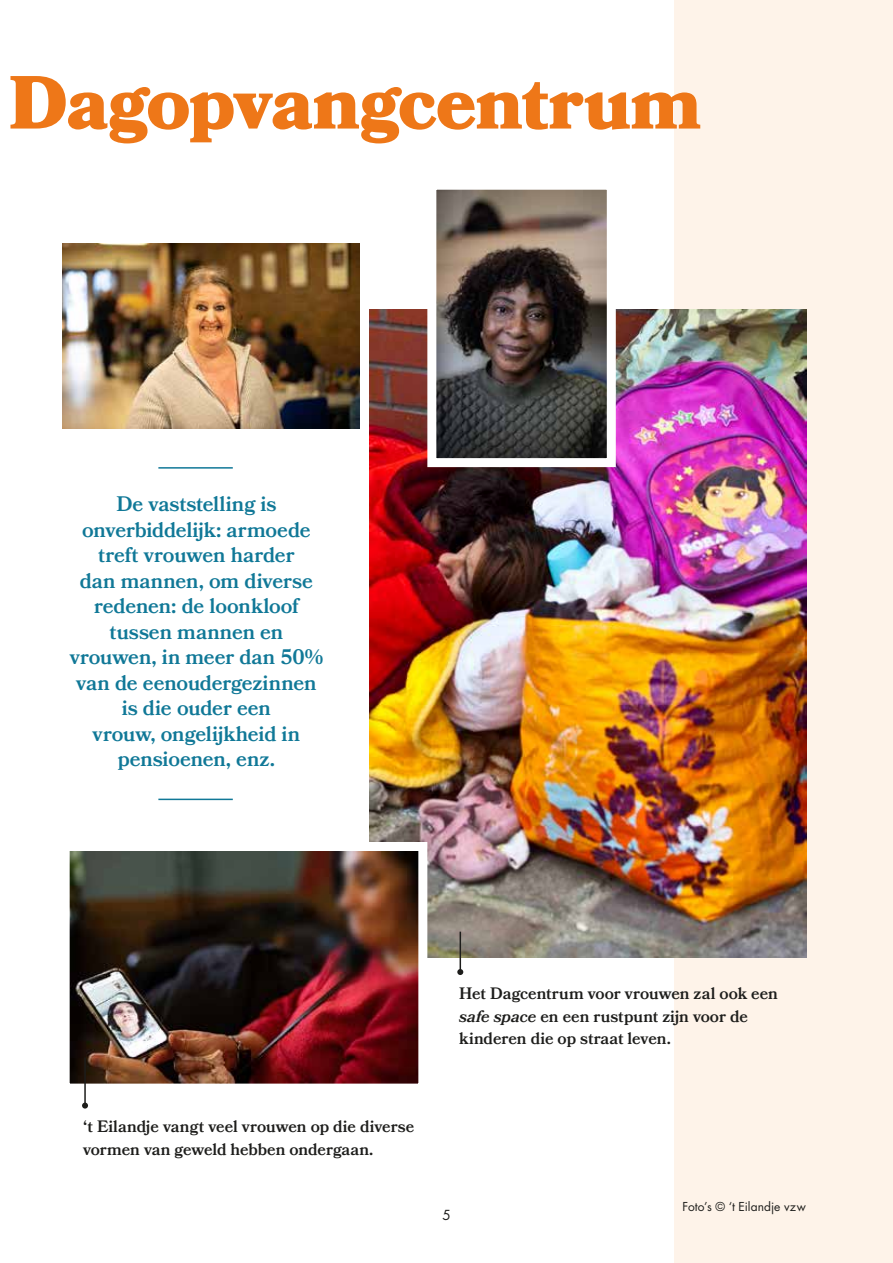
<style>
.page{position:relative;width:893px;height:1263px;background:#fff}
.page>*{position:absolute;margin:0;border:0;box-sizing:border-box;transform-origin:0 0}
.t1{font:900 75px "Bookmania";letter-spacing:-.01em;color:#ee7718}
.t2{font:600 21px/25.5px "Bookmania";letter-spacing:-.01em;color:#107897;text-align:center}
.t3{font:600 16.5px/22.5px "Bookmania";letter-spacing:-.005em;color:#1d1d1b}
.t4{font:13.5px "Futura Std";color:#1d1d1b}
.t5{font:12px "Futura Std";letter-spacing:.005em;color:#1d1d1b}
.s1{font-style:italic}
</style>
<div class="page">
<div style="left:674px;top:0;width:219px;height:1263px;background:#fef3e9"></div>
<img style="left:370px;top:309px;width:436px;height:648px">
<img style="left:69px;top:837px;width:363px;height:247px">
<hr style="left:158px;top:467px;width:75px;height:2px;background:#107897">
<hr style="left:158px;top:799px;width:75px;height:1px;background:#107897">
<img style="left:63px;top:244px;width:296px;height:185px">
<img style="left:423px;top:189px;width:197px;height:283px">
<hr style="left:460px;top:932px;width:1px;height:40px;background:#1d1d1b">
<svg style="left:457px;top:969px;width:6px;height:6px"></svg>
<hr style="left:84px;top:1057px;width:2px;height:48px;background:#1d1d1b">
<svg style="left:82px;top:1102px;width:6px;height:6px"></svg>
<h1 class="t1" style="left:9px;top:59px;width:693px">Dagopvangcentrum</h1>
<p class="t2" style="left:70px;top:491px;width:255px">De vaststelling is onverbiddelijk: armoede treft vrouwen harder<br>dan mannen, om diverse redenen: de loonkloof tussen mannen en vrouwen, in meer dan 50% van de eenoudergezinnen is die ouder een<br>vrouw, ongelijkheid in pensioenen, enz.</p>
<p class="t3" style="left:459px;top:982px;width:320px">Het Dagcentrum voor vrouwen zal ook een <span class="s1">safe space</span> en een rustpunt zijn voor de kinderen die op straat leven.</p>
<p class="t3" style="left:83px;top:1115px;width:333px">‘t Eilandje vangt veel vrouwen op die diverse vormen van geweld hebben ondergaan.</p>
<p class="t4" style="left:442px;top:1206px;width:10px">5</p>
<p class="t5" style="left:682px;top:1199px;width:125px">Foto’s © ‘t Eilandje vzw</p>
</div>
